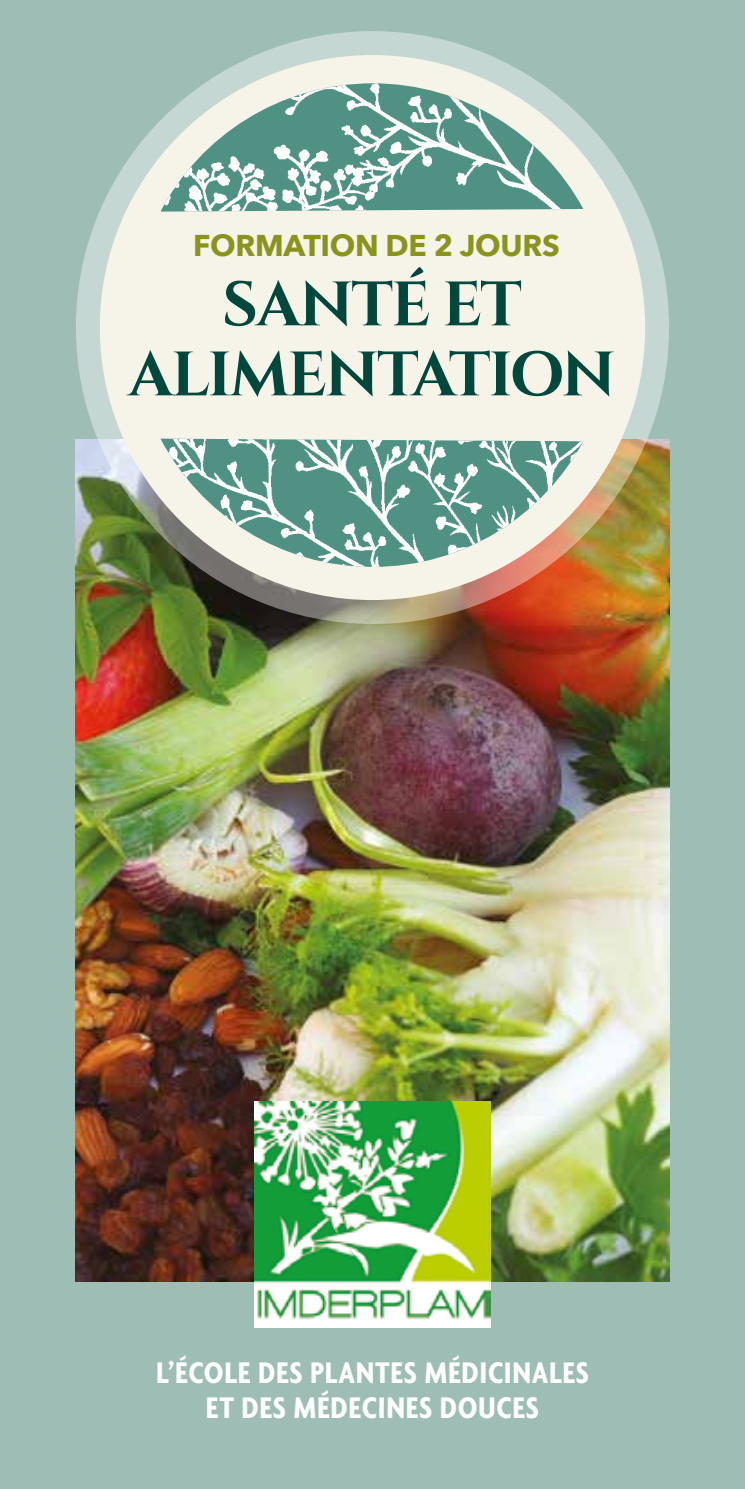
<style>
.page{position:relative;width:745px;height:1489px;background:#fff}
.page>*{position:absolute;margin:0;border:0;box-sizing:border-box;transform-origin:0 0}
.t1{font:700 62.5px/70px "Cinzel";letter-spacing:-.03em;color:#00473c;text-align:center}
.t2{font:700 condensed 32.25px/34.2px "Agenda";letter-spacing:.02em;color:#fff;text-align:center}
.t3{font:700 30px "Avenir Next";letter-spacing:-.01em;color:#8a941c}
</style>
<div class="page">
<div style="left:0;top:0;width:744px;height:1488px;background:#9ebeb5"></div>
<img style="left:76px;top:439px;width:592px;height:841px">
<img style="left:254px;top:1101px;width:236px;height:226px">
<svg style="left:76px;top:31px;width:592px;height:593px;background:#bdc2b8"></svg>
<div style="left:100px;top:55px;width:544px;height:545px;background:#f6f4e9;border-radius:50%"></div>
<img style="left:160px;top:438px;width:423px;height:129px">
<img style="left:160px;top:83px;width:423px;height:128px">
<p class="t3" style="left:193px;top:219px;width:368px">FORMATION DE 2 JOURS</p>
<h1 class="t1" style="left:128px;top:272px;width:488px">SANTÉ ET<br>ALIMENTATION</h1>
<p class="t2" style="left:156px;top:1354px;width:434px">L’ÉCOLE DES PLANTES MÉDICINALES<br>ET DES MÉDECINES DOUCES</p>
</div>
